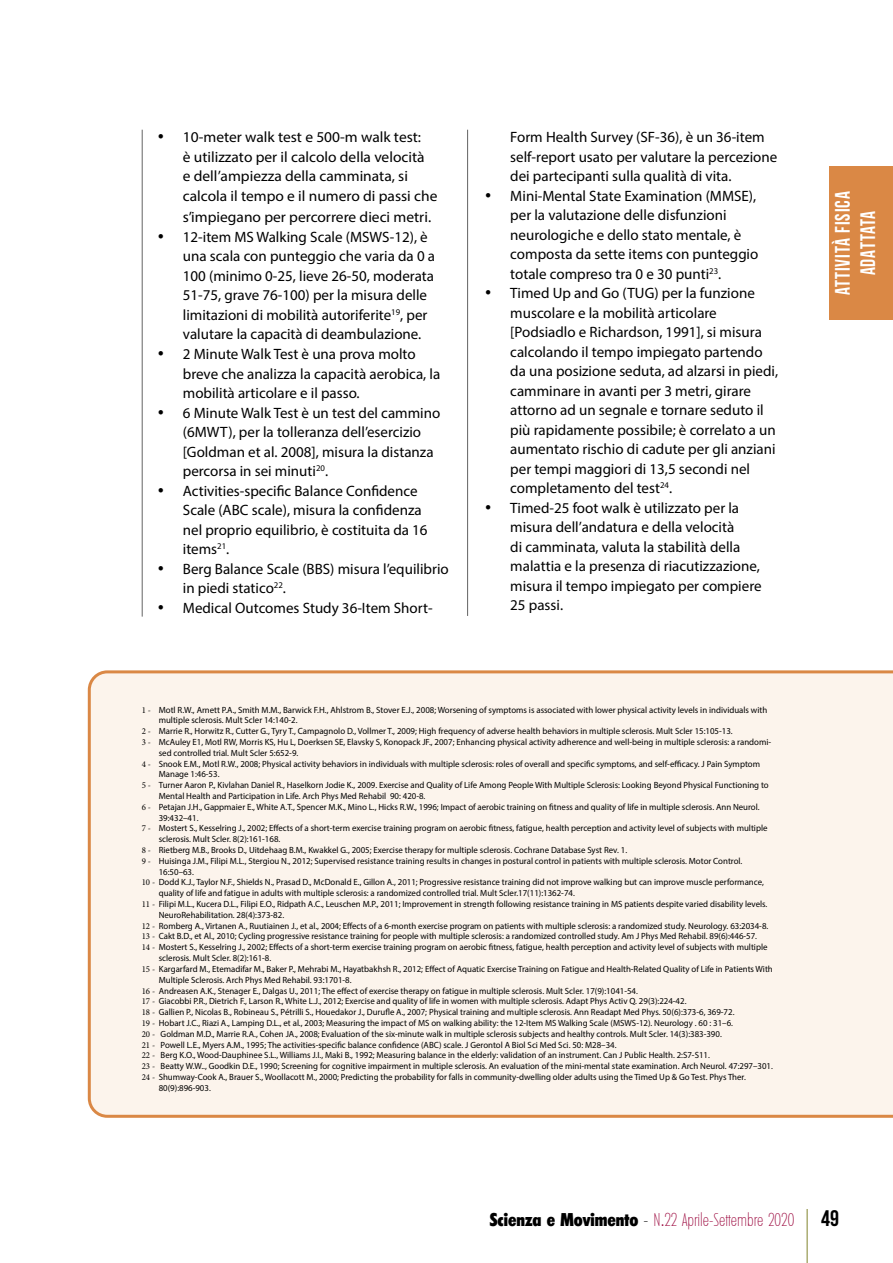
<style>
.page{position:relative;width:893px;height:1263px;background:#fff}
.page>*{position:absolute;margin:0;border:0;box-sizing:border-box;transform-origin:0 0}
.t1{font:21px/25.2px "Bebas Neue";letter-spacing:.05em;color:#fff;text-align:center;scale:.93 1}
.t2{font:200 condensed 18px "Limerick";color:#9e0d42;scale:.9 1}
.t3{font:15px/19.5px "Myriad Pro";color:#000}
.t4{font:9px "Myriad Pro";color:#000}
.s1{font-family:"Minion Pro"}
.s2{font-weight:800;color:#000}
.s3{color:#000}
.s4{font-family:"Arial Narrow";font-weight:400;font-stretch:normal}
.s5{font-family:"Bebas Neue";font-weight:400;font-stretch:normal;font-size:22.5px;color:#000}
</style>
<div class="page">
<div style="left:829px;top:167px;width:64px;height:153px;background:#da8845"></div>
<hr style="left:806px;top:1209px;width:2px;height:54px;background:#aaad72">
<div style="left:88px;top:670px;width:805px;height:448px;background:#fcf4ec"></div>
<hr style="left:142px;top:130px;width:1px;height:487px;background:#636363">
<hr style="left:467px;top:130px;width:1px;height:486px;background:#636363">
<h3 class="t3" style="left:183px;top:127px;width:256px;text-indent:-26px">• 10-meter walk test e 500-m walk test:<br>è utilizzato per il calcolo della velocità<br>e dell’ampiezza della camminata, si calcola il tempo e il numero di passi che</h3>
<h3 class="t3" style="left:183px;top:207px;width:250px">s’impiegano per percorrere dieci metri.</h3>
<p class="t3" style="left:183px;top:227px;width:254px;text-indent:-26px">• 12-item MS Walking Scale (MSWS-12), è una scala con punteggio che varia da 0 a 100 (minimo 0-25, lieve 26-50, moderata 51-75, grave 76-100) per la misura delle limitazioni di mobilità autoriferite<sup>19</sup>, per valutare la capacità di deambulazione.</p>
<h3 class="t3" style="left:183px;top:344px;width:259px;text-indent:-26px">• 2 Minute Walk Test è una prova molto breve che analizza la capacità aerobica, la mobilità articolare e il passo.</h3>
<h3 class="t3" style="left:183px;top:402px;width:259px;text-indent:-26px">• 6 Minute Walk Test è un test del cammino (6MWT), per la tolleranza dell’esercizio [Goldman et al. 2008], misura la distanza percorsa in sei minuti<sup>20</sup>.</h3>
<h3 class="t3" style="left:183px;top:480px;width:246px;text-indent:-26px">• Activities-specific Balance Confidence Scale (ABC scale), misura la confidenza nel proprio equilibrio, è costituita da 16 items<sup>21</sup>.</h3>
<h3 class="t3" style="left:183px;top:558px;width:267px;text-indent:-26px">• Berg Balance Scale (BBS) misura l’equilibrio in piedi statico<sup>22</sup>.</h3>
<h3 class="t3" style="left:157px;top:597px;width:277px">• Medical Outcomes Study 36-Item Short-</h3>
<h3 class="t3" style="left:510px;top:127px;width:268px">Form Health Survey (SF-36), è un 36-item self-report usato per valutare la percezione dei partecipanti sulla qualità di vita.</h3>
<h3 class="t3" style="left:510px;top:186px;width:250px;text-indent:-26px">• Mini-Mental State Examination (MMSE), per la valutazione delle disfunzioni neurologiche e dello stato mentale, è composta da sette items con punteggio totale compreso tra 0 e 30 punti<sup>23</sup>.</h3>
<p class="t3" style="left:510px;top:283px;width:269px;text-indent:-26px">• Timed Up and Go (TUG) per la funzione muscolare e la mobilità articolare [Podsiadlo e Richardson, 1991], si misura calcolando il tempo impiegato partendo da una posizione seduta, ad alzarsi in piedi, camminare in avanti per 3 metri, girare attorno ad un segnale e tornare seduto il più rapidamente possibile; è correlato a un aumentato rischio di cadute per gli anziani per tempi maggiori di 13,5 secondi nel completamento del test<sup>24</sup>.</p>
<h3 class="t3" style="left:510px;top:498px;width:253px;text-indent:-26px">• Timed-25 foot walk è utilizzato per la misura dell’andatura e della velocità<br>di camminata, valuta la stabilità della malattia e la presenza di riacutizzazione, misura il tempo impiegato per compiere 25 passi.</h3>
<p class="t4" style="left:142px;top:704px;width:627px"><span class="s1">1 -</span> Motl R.W., Arnett P.A., Smith M.M., Barwick F.H., Ahlstrom B., Stover E.J., 2008; Worsening of symptoms is associated with lower physical activity levels in individuals with</p>
<p class="t4" style="left:159px;top:715px;width:140px">multiple sclerosis. Mult Scler 14:140-2.</p>
<p class="t4" style="left:142px;top:726px;width:592px"><span class="s1">2 -</span> Marrie R., Horwitz R., Cutter G., Tyry T., Campagnolo D., Vollmer T., 2009; High frequency of adverse health behaviors in multiple sclerosis. Mult Scler 15:105-13.</p>
<p class="t4" style="left:142px;top:736px;width:631px"><span class="s1">3 -</span> McAuley E1, Motl RW, Morris KS, Hu L, Doerksen SE, Elavsky S, Konopack JF., 2007; Enhancing physical activity adherence and well-being in multiple sclerosis: a randomi-</p>
<p class="t4" style="left:159px;top:747px;width:141px">sed controlled trial. Mult Scler 5:652-9.</p>
<p class="t4" style="left:142px;top:758px;width:620px"><span class="s1">4 -</span> Snook E.M., Motl R.W., 2008; Physical activity behaviors in individuals with multiple sclerosis: roles of overall and specific symptoms, and self-efficacy. J Pain Symptom</p>
<p class="t4" style="left:159px;top:769px;width:62px">Manage 1:46-53.</p>
<p class="t4" style="left:142px;top:780px;width:629px"><span class="s1">5 -</span> Turner Aaron P., Kivlahan Daniel R., Haselkorn Jodie K., 2009. Exercise and Quality of Life Among People With Multiple Sclerosis: Looking Beyond Physical Functioning to</p>
<p class="t4" style="left:159px;top:790px;width:268px">Mental Health and Participation in Life. Arch Phys Med Rehabil 90: 420-8.</p>
<p class="t4" style="left:142px;top:801px;width:619px"><span class="s1">6 -</span> Petajan J.H., Gappmaier E., White A.T., Spencer M.K., Mino L., Hicks R.W., 1996; Impact of aerobic training on fitness and quality of life in multiple sclerosis. Ann Neurol.</p>
<p class="t4" style="left:159px;top:812px;width:41px">39:432–41.</p>
<p class="t4" style="left:142px;top:823px;width:627px"><span class="s1">7 -</span> Mostert S., Kesselring J., 2002; Effects of a short-term exercise training program on aerobic fitness, fatigue, health perception and activity level of subjects with multiple</p>
<p class="t4" style="left:159px;top:834px;width:123px">sclerosis. Mult Scler. 8(2):161-168.</p>
<p class="t4" style="left:142px;top:844px;width:487px"><span class="s1">8 -</span> Rietberg M.B., Brooks D., Uitdehaag B.M., Kwakkel G., 2005; Exercise therapy for multiple sclerosis. Cochrane Database Syst Rev. 1.</p>
<p class="t4" style="left:142px;top:855px;width:602px"><span class="s1">9 -</span> Huisinga J.M., Filipi M.L., Stergiou N., 2012; Supervised resistance training results in changes in postural control in patients with multiple sclerosis. Motor Control.</p>
<p class="t4" style="left:159px;top:866px;width:37px">16:50–63.</p>
<p class="t4" style="left:142px;top:877px;width:624px"><span class="s1">10 -</span> Dodd K.J., Taylor N.F., Shields N., Prasad D., McDonald E., Gillon A., 2011; Progressive resistance training did not improve walking but can improve muscle performance,</p>
<p class="t4" style="left:159px;top:888px;width:418px">quality of life and fatigue in adults with multiple sclerosis: a randomized controlled trial. Mult Scler.17(11):1362-74.</p>
<p class="t4" style="left:142px;top:898px;width:627px"><span class="s1">11 -</span> Filipi M.L., Kucera D.L., Filipi E.O., Ridpath A.C., Leuschen M.P., 2011; Improvement in strength following resistance training in MS patients despite varied disability levels.</p>
<p class="t4" style="left:159px;top:909px;width:127px">NeuroRehabilitation. 28(4):373-82.</p>
<p class="t4" style="left:142px;top:920px;width:628px"><span class="s1">12 -</span> Romberg A., Virtanen A., Ruutiainen J., et al., 2004; Effects of a 6-month exercise program on patients with multiple sclerosis: a randomized study. Neurology. 63:2034-8.</p>
<p class="t4" style="left:142px;top:931px;width:617px"><span class="s1">13 -</span> Cakt B.D., et Al., 2010; Cycling progressive resistance training for people with multiple sclerosis: a randomized controlled study. Am J Phys Med Rehabil. 89(6):446-57.</p>
<p class="t4" style="left:142px;top:942px;width:627px"><span class="s1">14 -</span> Mostert S., Kesselring J., 2002; Effects of a short-term exercise training program on aerobic fitness, fatigue, health perception and activity level of subjects with multiple</p>
<p class="t4" style="left:159px;top:952px;width:114px">sclerosis. Mult Scler. 8(2):161-8.</p>
<p class="t4" style="left:142px;top:963px;width:633px"><span class="s1">15 -</span> Kargarfard M., Etemadifar M., Baker P., Mehrabi M., Hayatbakhsh R., 2012; Effect of Aquatic Exercise Training on Fatigue and Health-Related Quality of Life in Patients With</p>
<p class="t4" style="left:159px;top:974px;width:194px">Multiple Sclerosis. Arch Phys Med Rehabil. 93:1701-8.</p>
<p class="t4" style="left:142px;top:985px;width:498px"><span class="s1">16 -</span> Andreasen A.K., Stenager E., Dalgas U., 2011; The effect of exercise therapy on fatigue in multiple sclerosis. Mult Scler. 17(9):1041-54.</p>
<p class="t4" style="left:142px;top:996px;width:546px"><span class="s1">17 -</span> Giacobbi P.R., Dietrich F., Larson R., White L.J., 2012; Exercise and quality of life in women with multiple sclerosis. Adapt Phys Activ Q. 29(3):224-42.</p>
<p class="t4" style="left:142px;top:1006px;width:594px"><span class="s1">18 -</span> Gallien P., Nicolas B., Robineau S., Pétrilli S., Houedakor J., Durufle A., 2007; Physical training and multiple sclerosis. Ann Readapt Med Phys. 50(6):373-6, 369-72.</p>
<p class="t4" style="left:142px;top:1017px;width:593px"><span class="s1">19 -</span> Hobart J.C., Riazi A., Lamping D.L., et al., 2003; Measuring the impact of MS on walking ability: the 12-Item MS Walking Scale (MSWS-12). Neurology . 60 : 31–6.</p>
<p class="t4" style="left:142px;top:1028px;width:582px"><span class="s1">20 -</span> Goldman M.D., Marrie R.A., Cohen JA., 2008; Evaluation of the six-minute walk in multiple sclerosis subjects and healthy controls. Mult Scler. 14(3):383-390.</p>
<p class="t4" style="left:142px;top:1039px;width:476px"><span class="s1">21 -</span> Powell L.E., Myers A.M., 1995; The activities-specific balance confidence (ABC) scale. J Gerontol A Biol Sci Med Sci. 50: M28–34.</p>
<p class="t4" style="left:142px;top:1050px;width:570px"><span class="s1">22 -</span> Berg K.O., Wood-Dauphinee S.L., Williams J.I., Maki B., 1992; Measuring balance in the elderly: validation of an instrument. Can J Public Health. 2:S7-S11.</p>
<p class="t4" style="left:142px;top:1060px;width:633px"><span class="s1">23 -</span> Beatty W.W.., Goodkin D.E., 1990; Screening for cognitive impairment in multiple sclerosis. An evaluation of the mini-mental state examination. Arch Neurol. 47:297–301.</p>
<p class="t4" style="left:142px;top:1071px;width:606px"><span class="s1">24 -</span> Shumway-Cook A., Brauer S., Woollacott M., 2000; Predicting the probability for falls in community-dwelling older adults using the Timed Up &amp; Go Test. Phys Ther.</p>
<p class="t4" style="left:159px;top:1082px;width:54px">80(9):896-903.</p>
<h1 class="t1" style="left:830px;top:295px;width:114px;rotate:-90deg">attività fisica adattata</h1>
<h2 class="t2" style="left:490px;top:1209px;width:390px"><span class="s2">Scienza e Movimento</span> <span class="s3">-</span> N<span class="s4">.</span>22 Aprile-Settembre 2020 <span class="s5">49</span></h2>
</div>
